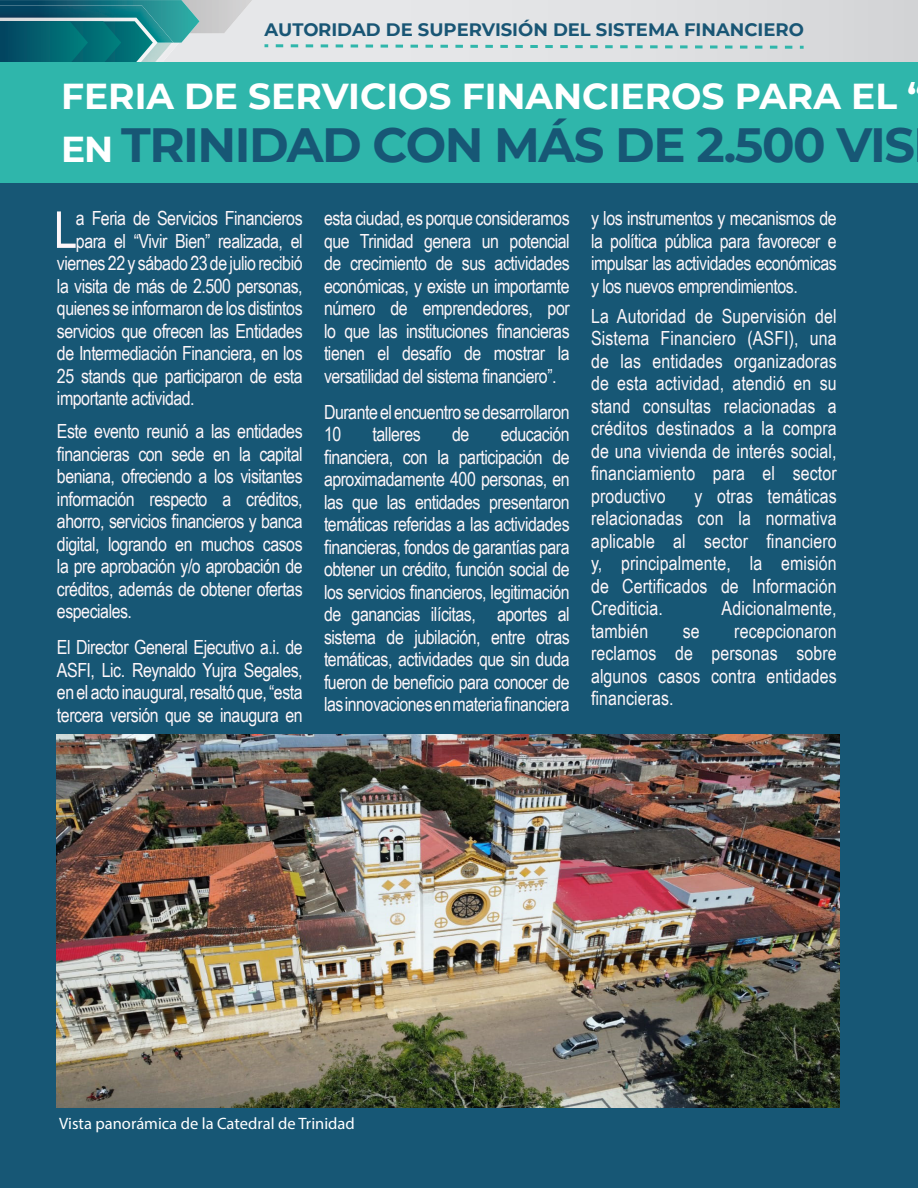
<style>
.page{position:relative;width:918px;height:1188px;background:#fff}
.page>*{position:absolute;margin:0;border:0;box-sizing:border-box;transform-origin:0 0}
.t1{font:51px "Arial Narrow";color:#fef6f9}
.t2{font:700 48px "Montserrat";letter-spacing:-.03em;color:#175775}
.t3{font:700 36px "Montserrat";color:#fff}
.t4{font:19.5px/22.5px "Arial Narrow";letter-spacing:-.025em;color:#fef6f9;text-align:justify}
.t5{font:19.5px "Arial Narrow";letter-spacing:.005em;color:#fef6f9}
.t6{font:700 18px "Montserrat";color:#195675}
.t7{font:16.5px "Myriad Pro";color:#fff}
.t8{font:12px "Montserrat";letter-spacing:-.05em;color:#fff}
.s1{font-size:36px;color:#fff}
</style>
<div class="page">
<svg style="left:200px;top:0;width:718px;height:63px;background:#dce0e1"></svg>
<img style="left:200px;top:0;width:52px;height:33px">
<svg style="left:0;top:0;width:200px;height:63px;background:#2e818a"></svg>
<svg style="left:785px;top:46px;width:7px;height:3px"></svg>
<svg style="left:770px;top:46px;width:7px;height:3px"></svg>
<svg style="left:755px;top:46px;width:7px;height:3px"></svg>
<svg style="left:740px;top:46px;width:7px;height:3px"></svg>
<svg style="left:725px;top:46px;width:7px;height:3px"></svg>
<svg style="left:710px;top:45px;width:8px;height:4px"></svg>
<svg style="left:695px;top:45px;width:8px;height:3px"></svg>
<svg style="left:680px;top:45px;width:8px;height:3px"></svg>
<svg style="left:665px;top:45px;width:8px;height:3px"></svg>
<svg style="left:650px;top:45px;width:8px;height:3px"></svg>
<svg style="left:635px;top:45px;width:8px;height:3px"></svg>
<svg style="left:620px;top:45px;width:8px;height:3px"></svg>
<svg style="left:605px;top:45px;width:8px;height:3px"></svg>
<svg style="left:590px;top:45px;width:8px;height:3px"></svg>
<svg style="left:575px;top:45px;width:8px;height:3px"></svg>
<svg style="left:560px;top:45px;width:8px;height:3px"></svg>
<svg style="left:545px;top:45px;width:8px;height:3px"></svg>
<svg style="left:530px;top:45px;width:8px;height:3px"></svg>
<svg style="left:515px;top:45px;width:8px;height:3px"></svg>
<svg style="left:500px;top:45px;width:8px;height:3px"></svg>
<svg style="left:485px;top:45px;width:8px;height:3px"></svg>
<svg style="left:470px;top:45px;width:8px;height:3px"></svg>
<svg style="left:455px;top:45px;width:8px;height:3px"></svg>
<svg style="left:440px;top:45px;width:8px;height:3px"></svg>
<svg style="left:425px;top:45px;width:8px;height:3px"></svg>
<svg style="left:411px;top:45px;width:7px;height:3px"></svg>
<svg style="left:396px;top:45px;width:7px;height:3px"></svg>
<svg style="left:381px;top:45px;width:7px;height:3px"></svg>
<svg style="left:366px;top:45px;width:7px;height:3px"></svg>
<svg style="left:351px;top:44px;width:7px;height:4px"></svg>
<svg style="left:336px;top:44px;width:7px;height:3px"></svg>
<svg style="left:321px;top:44px;width:7px;height:3px"></svg>
<svg style="left:306px;top:44px;width:7px;height:3px"></svg>
<svg style="left:291px;top:44px;width:7px;height:3px"></svg>
<svg style="left:276px;top:44px;width:7px;height:3px"></svg>
<svg style="left:800px;top:46px;width:4px;height:3px"></svg>
<div style="left:0;top:66px;width:918px;height:1122px;background:#175775"></div>
<div style="left:0;top:63px;width:918px;height:120px;background:#2fb6ab"></div>
<img style="left:57px;top:735px;width:783px;height:373px">
<p class="t6" style="left:265px;top:17px;width:541px">AUTORIDAD DE SUPERVISIÓN DEL SISTEMA FINANCIERO</p>
<p class="t3" style="left:61px;top:70px;width:866px">FERIA DE SERVICIOS FINANCIEROS PARA EL “</p>
<p class="t2" style="left:61px;top:111px;width:856px"><span class="s1">EN</span> TRINIDAD CON MÁS DE 2.500 VIS</p>
<p class="t1" style="left:54px;top:193px;width:25px">L</p>
<p class="t4" style="left:76px;top:207px;width:228px">a Feria de Servicios Financieros</p>
<p class="t4" style="left:76px;top:229px;width:228px">para el “Vivir Bien” realizada, el</p>
<p class="t4" style="left:57px;top:252px;width:247px">viernes 22 y sábado 23 de julio recibió</p>
<p class="t4" style="left:57px;top:274px;width:247px">la visita de más de 2.500 personas,</p>
<p class="t4" style="left:57px;top:297px;width:247px">quienes se informaron de los distintos</p>
<p class="t4" style="left:57px;top:319px;width:247px">servicios que ofrecen las Entidades</p>
<p class="t4" style="left:57px;top:342px;width:247px">de Intermediación Financiera, en los</p>
<p class="t4" style="left:57px;top:364px;width:247px">25 stands que participaron de esta</p>
<p class="t4" style="left:57px;top:387px;width:139px">importante actividad.</p>
<p class="t4" style="left:57px;top:420px;width:247px">Este evento reunió a las entidades financieras con sede en la capital beniana, ofreciendo a los visitantes información respecto a créditos, ahorro, servicios financieros y banca digital, logrando en muchos casos la pre aprobación y/o aprobación de créditos, además de obtener ofertas especiales.</p>
<p class="t4" style="left:57px;top:636px;width:247px">El Director General Ejecutivo a.i. de ASFI, Lic. Reynaldo Yujra Segales, en el acto inaugural, resaltó que, “esta tercera versión que se inaugura en</p>
<p class="t4" style="left:324px;top:207px;width:247px">esta ciudad, es porque consideramos que Trinidad genera un potencial de crecimiento de sus actividades económicas, y existe un importamte número de emprendedores, por lo que las instituciones financieras tienen el desafío de mostrar la versatilidad del sistema financiero”.</p>
<p class="t4" style="left:324px;top:400px;width:247px">Durante el encuentro se desarrollaron<br>10</p>
<p class="t4" style="left:324px;top:423px;width:247px;text-indent:177px">educación financiera, con la participación de aproximadamente 400 personas, en las que las entidades presentaron temáticas referidas a las actividades financieras, fondos de garantías para obtener un crédito, función social de los servicios financieros, legitimación de ganancias ilícitas, aportes al sistema de jubilación, entre otras temáticas, actividades que sin duda fueron de beneficio para conocer de las innovaciones en materia financiera</p>
<p class="t4" style="left:373px;top:423px;width:50px">talleres</p>
<p class="t4" style="left:452px;top:423px;width:19px">de</p>
<p class="t4" style="left:591px;top:207px;width:247px">y los instrumentos y mecanismos de la política pública para favorecer e impulsar las actividades económicas y los nuevos emprendimientos.</p>
<p class="t4" style="left:591px;top:304px;width:247px">La Autoridad de Supervisión del Sistema Financiero (ASFI), una de las entidades organizadoras de esta actividad, atendió en su stand consultas relacionadas a créditos destinados a la compra de una vivienda de interés social, financiamiento para el sector productivo</p>
<p class="t4" style="left:591px;top:484px;width:247px;text-indent:104px">y otras temáticas relacionadas con la normativa aplicable al sector financiero y, principalmente, la emisión de Certificados de Información Crediticia.</p>
<p class="t5" style="left:722px;top:594px;width:117px">Adicionalmente,</p>
<p class="t5" style="left:591px;top:617px;width:59px">también</p>
<p class="t4" style="left:683px;top:619px;width:18px">se</p>
<p class="t4" style="left:591px;top:619px;width:247px;text-indent:143px">recepcionaron reclamos de personas sobre algunos casos contra entidades financieras.</p>
<p class="t8" style="left:64px;top:1110px;width:207px">Autoridad de Supervisión del Sistema</p>
<p class="t7" style="left:59px;top:1114px;width:297px">Vista panorámica de la Catedral de Trinidad</p>
</div>
